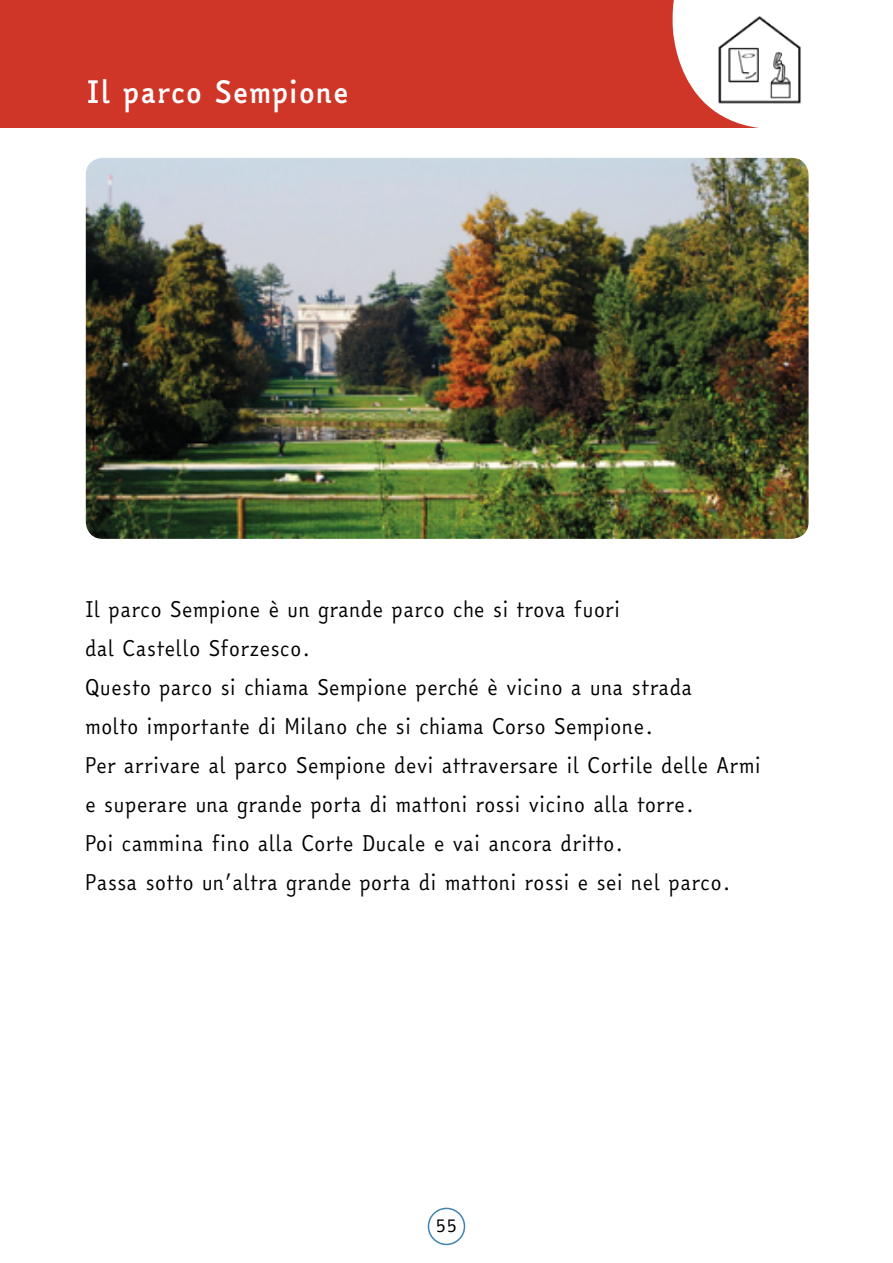
<style>
.page{position:relative;width:893px;height:1263px;background:#fff}
.page>*{position:absolute;margin:0;border:0;box-sizing:border-box;transform-origin:0 0}
.t1{font:700 30px "Easy Reading";color:#fff}
.t2{font:21px/39px "Easy Reading";color:#000}
.t3{font:18px "Easy Reading";color:#000}
</style>
<div class="page">
<div style="left:428px;top:1208px;width:37px;height:37px;border:2px solid #4183b2;border-radius:50%"></div>
<div style="left:0;top:0;width:893px;height:128px;background:#cf3628"></div>
<svg style="left:673px;top:0;width:220px;height:128px"></svg>
<img style="left:712px;top:13px;width:94px;height:94px">
<img style="left:86px;top:158px;width:723px;height:381px">
<h1 class="t1" style="left:86px;top:71px;width:265px">Il parco Sempione</h1>
<p class="t2" style="left:85px;top:590px;width:677px">Il parco Sempione è un grande parco che si trova fuori<br>dal Castello Sforzesco.<br>Questo parco si chiama Sempione perché è vicino a una strada<br>molto importante di Milano che si chiama Corso Sempione.<br>Per arrivare al parco Sempione devi attraversare il Cortile delle Armi e superare una grande porta di mattoni rossi vicino alla torre.<br>Poi cammina fino alla Corte Ducale e vai ancora dritto.<br>Passa sotto un’altra grande porta di mattoni rossi e sei nel parco.</p>
<p class="t3" style="left:436px;top:1212px;width:23px">55</p>
</div>
